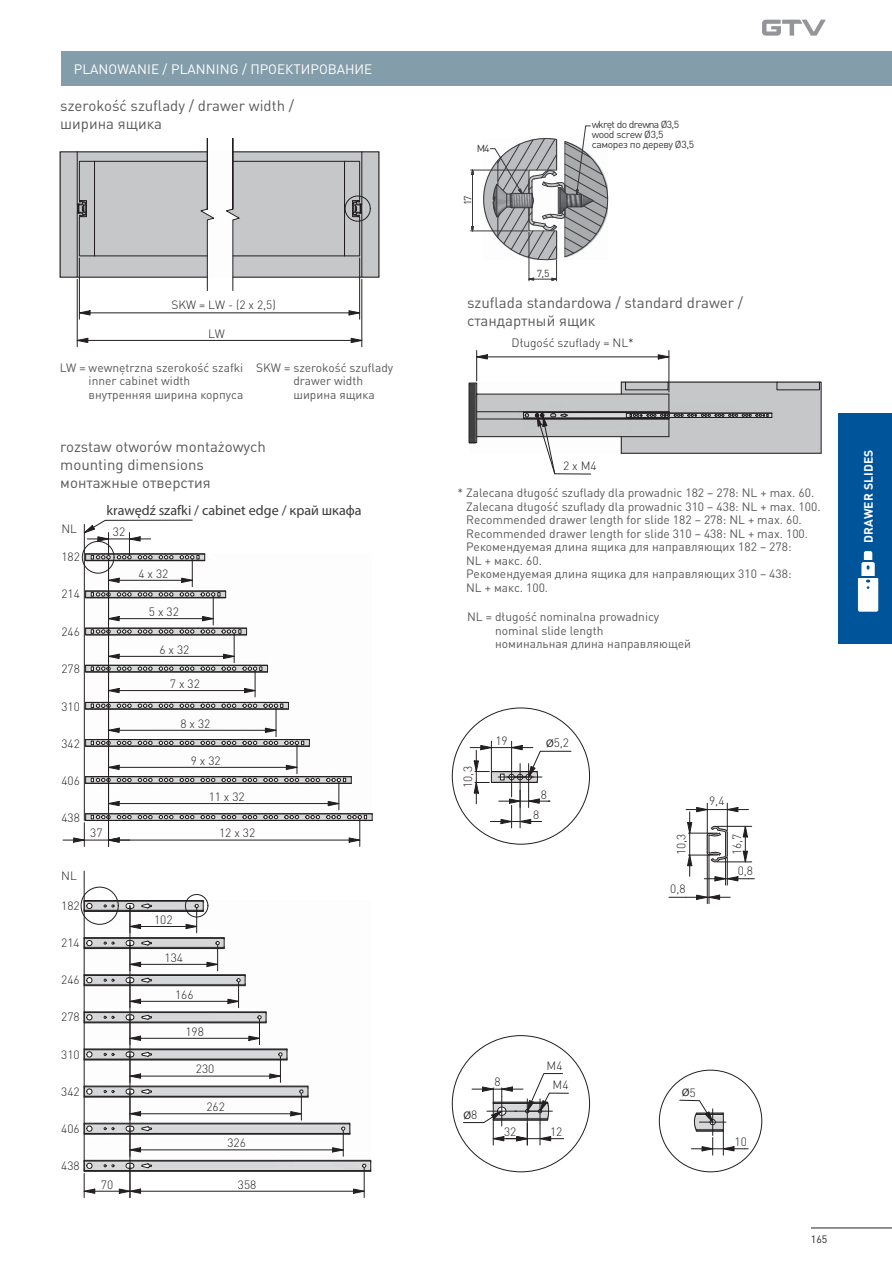
<style>
.page{position:relative;width:892px;height:1267px;background:#fff}
.page>*{position:absolute;margin:0;border:0;box-sizing:border-box;transform-origin:0 0}
.t1{font:15px/18px "DIN Pro";color:#58595b}
.t2{font:14.1px "Myriad Pro";color:#3a393b}
.t3{font:13.5px "DIN Pro";letter-spacing:.005em;color:#fff}
.t4{font:12px/13.5px "DIN Pro";color:#58595b}
.t5{font:700 12px "DIN Pro";letter-spacing:.01em;color:#fff}
.t6{font:300 12px "DIN Pro";color:#231f20}
.t7{font:300 11.85px/19.5px "DIN Pro";letter-spacing:-.005em;color:#231f20;text-align:center}
.t8{font:11.1px "Myriad Pro";color:#231f20}
.t9{font:10.5px "DIN Pro";color:#231f20}
.t10{font:10.35px "DIN Pro";color:#3a393b}
.t11{font:10.05px/9.6px "DIN Pro";letter-spacing:-.04em;color:#3a393b}
.s1{font-family:"Myriad Pro";font-weight:400;font-size:11.1px}
.s2{font-family:"DIN Pro";font-weight:300;font-size:11.85px}
</style>
<div class="page">
<div style="left:838px;top:413px;width:54px;height:230px;background:#00549a"></div>
<hr style="left:811px;top:1226px;width:81px;height:2px;background:#6d6e70">
<svg style="left:762px;top:20px;width:64px;height:16px"></svg>
<div style="left:858px;top:577px;width:20px;height:34px;background:#fff;border-radius:2px"></div>
<div style="left:861px;top:562px;width:14px;height:34px;background:#fff;border-radius:2px"></div>
<div style="left:864px;top:551px;width:8px;height:34px;background:#fff;border-radius:2px"></div>
<svg style="left:857px;top:576px;width:22px;height:12px"></svg>
<hr style="left:856px;top:560px;width:24px;height:2px;background:#005397">
<div style="left:61px;top:52px;width:831px;height:34px;background:#849daa"></div>
<svg style="left:471px;top:126px;width:137px;height:155px"></svg>
<hr style="left:529px;top:232px;width:1px;height:49px;background:#3a393b">
<svg style="left:470px;top:741px;width:101px;height:86px"></svg>
<svg style="left:463px;top:1073px;width:106px;height:71px"></svg>
<hr style="left:709px;top:854px;width:1px;height:49px;background:#231f20">
<hr style="left:707px;top:854px;width:1px;height:49px;background:#231f20">
<svg style="left:669px;top:894px;width:61px;height:5px"></svg>
<svg style="left:686px;top:803px;width:68px;height:81px"></svg>
<svg style="left:63px;top:519px;width:310px;height:327px"></svg>
<div style="left:81px;top:886px;width:37px;height:38px;border:1px solid #231f20;border-radius:50%"></div>
<div style="left:185px;top:894px;width:23px;height:23px;border:1px solid #231f20;border-radius:50%"></div>
<hr style="left:84px;top:870px;width:1px;height:300px;background:#231f20">
<svg style="left:82px;top:900px;width:289px;height:297px"></svg>
<svg style="left:60px;top:138px;width:319px;height:153px"></svg>
<div style="left:345px;top:196px;width:25px;height:25px;border:1px solid #231f20;border-radius:50%"></div>
<svg style="left:78px;top:310px;width:13px;height:5px"></svg>
<svg style="left:348px;top:310px;width:13px;height:5px"></svg>
<hr style="left:90px;top:312px;width:259px;height:1px;background:#231f20">
<hr style="left:79px;top:258px;width:1px;height:61px;background:#231f20">
<hr style="left:359px;top:258px;width:1px;height:61px;background:#231f20">
<svg style="left:76px;top:338px;width:12px;height:5px"></svg>
<svg style="left:351px;top:338px;width:12px;height:5px"></svg>
<hr style="left:88px;top:340px;width:263px;height:1px;background:#231f20">
<hr style="left:77px;top:279px;width:1px;height:68px;background:#231f20">
<hr style="left:361px;top:279px;width:1px;height:68px;background:#231f20">
<svg style="left:658px;top:354px;width:11px;height:5px"></svg>
<svg style="left:477px;top:354px;width:11px;height:5px"></svg>
<hr style="left:487px;top:356px;width:171px;height:1px;background:#231f20">
<hr style="left:476px;top:350px;width:1px;height:31px;background:#231f20">
<hr style="left:669px;top:350px;width:1px;height:42px;background:#231f20">
<svg style="left:469px;top:381px;width:352px;height:93px"></svg>
<svg style="left:679px;top:1099px;width:69px;height:55px"></svg>
<p class="t3" style="left:74px;top:64px;width:300px">PLANOWANIE / PLANNING / ПРОЕКТИРОВАНИЕ</p>
<p class="t1" style="left:60px;top:99px;width:235px">szerokość szuflady / drawer width / ширина ящика</p>
<p class="t7" style="left:171px;top:296px;width:106px">SKW = LW - (2 x 2,5)</p>
<p class="t7" style="left:208px;top:325px;width:18px">LW</p>
<p class="t4" style="left:89px;top:362px;width:156px;text-indent:-29px">LW = wewnętrzna szerokość szafki inner cabinet width внутренняя ширина корпуса</p>
<p class="t4" style="left:293px;top:362px;width:101px;text-indent:-37px">SKW = szerokość szuflady drawer width ширина ящика</p>
<p class="t1" style="left:60px;top:439px;width:207px">rozstaw otworów montażowych mounting dimensions монтажные отверстия</p>
<p class="t7" style="left:61px;top:520px;width:17px">NL</p>
<p class="t7" style="left:61px;top:548px;width:20px">182</p>
<p class="t7" style="left:61px;top:586px;width:20px">214</p>
<p class="t7" style="left:61px;top:623px;width:20px">246</p>
<p class="t7" style="left:61px;top:660px;width:20px">278</p>
<p class="t7" style="left:61px;top:698px;width:20px">310</p>
<p class="t7" style="left:61px;top:735px;width:20px">342</p>
<p class="t7" style="left:61px;top:772px;width:20px">406</p>
<p class="t7" style="left:61px;top:809px;width:20px">438</p>
<p class="t2" style="left:106px;top:504px;width:257px">krawędź szafki / cabinet edge / край шкафа</p>
<p class="t7" style="left:113px;top:523px;width:14px">32</p>
<p class="t7" style="left:138px;top:565px;width:32px">4 x 32</p>
<p class="t7" style="left:149px;top:603px;width:32px">5 x 32</p>
<p class="t7" style="left:159px;top:641px;width:32px">6 x 32</p>
<p class="t7" style="left:170px;top:675px;width:32px">7 x 32</p>
<p class="t7" style="left:180px;top:715px;width:32px">8 x 32</p>
<p class="t7" style="left:191px;top:752px;width:32px">9 x 32</p>
<p class="t7" style="left:209px;top:788px;width:38px">11 x 32</p>
<p class="t7" style="left:90px;top:824px;width:14px">37</p>
<p class="t7" style="left:219px;top:824px;width:38px">12 x 32</p>
<p class="t7" style="left:61px;top:866px;width:17px">NL</p>
<p class="t7" style="left:61px;top:897px;width:20px">182</p>
<p class="t7" style="left:61px;top:934px;width:20px">214</p>
<p class="t7" style="left:61px;top:971px;width:20px">246</p>
<p class="t7" style="left:61px;top:1008px;width:20px">278</p>
<p class="t7" style="left:61px;top:1045px;width:20px">310</p>
<p class="t7" style="left:61px;top:1083px;width:20px">342</p>
<p class="t7" style="left:61px;top:1120px;width:20px">406</p>
<p class="t7" style="left:61px;top:1157px;width:20px">438</p>
<p class="t7" style="left:154px;top:911px;width:20px">102</p>
<p class="t7" style="left:165px;top:949px;width:20px">134</p>
<p class="t7" style="left:175px;top:986px;width:20px">166</p>
<p class="t7" style="left:185px;top:1022px;width:20px">198</p>
<p class="t7" style="left:196px;top:1060px;width:20px">230</p>
<p class="t7" style="left:206px;top:1098px;width:20px">262</p>
<p class="t7" style="left:227px;top:1134px;width:20px">326</p>
<p class="t7" style="left:101px;top:1175px;width:14px">70</p>
<p class="t7" style="left:238px;top:1175px;width:20px">358</p>
<p class="t11" style="left:477px;top:144px;width:14px">M4</p>
<p class="t10" style="left:464px;top:205px;width:11px;rotate:-90deg">71</p>
<p class="t11" style="left:592px;top:121px;width:104px">wkręt do drewna Ø3,5 wood screw Ø3,5 саморез по дереву Ø3,5</p>
<p class="t11" style="left:537px;top:269px;width:14px">7,5</p>
<p class="t1" style="left:467px;top:295px;width:277px">szuflada standardowa / standard drawer / стандартный ящик</p>
<p class="t7" style="left:511px;top:334px;width:124px">Długość szuflady = NL*</p>
<p class="t7" style="left:563px;top:457px;width:35px">2 x M4</p>
<p class="t4" style="left:466px;top:487px;width:356px;text-indent:-9px">* Zalecana długość szuflady dla prowadnic 182 – 278: NL + max. 60.<br>Zalecana długość szuflady dla prowadnic 310 – 438: NL + max. 100.<br>Recommended drawer length for slide 182 – 278: NL + max. 60.<br>Recommended drawer length for slide 310 – 438: NL + max. 100.<br>Рекомендуемая длина ящика для направляющих 182 – 278:<br>NL + макс. 60.<br>Рекомендуемая длина ящика для направляющих 310 – 438:<br>NL + макс. 100.</p>
<p class="t4" style="left:495px;top:611px;width:197px;text-indent:-28px">NL = długość nominalna prowadnicy nominal slide length<br>номинальная длина направляющей</p>
<p class="t6" style="left:464px;top:787px;width:23px;rotate:-90deg">10,3</p>
<p class="t7" style="left:495px;top:732px;width:14px">19</p>
<p class="t7" style="left:546px;top:734px;width:25px"><span class="s1">Ø</span>5,2</p>
<p class="t7" style="left:541px;top:785px;width:8px">8</p>
<p class="t7" style="left:533px;top:806px;width:8px">8</p>
<p class="t6" style="left:677px;top:854px;width:23px;rotate:-90deg">10,3</p>
<p class="t7" style="left:670px;top:880px;width:17px">0,8</p>
<p class="t7" style="left:709px;top:792px;width:17px">9,4</p>
<p class="t6" style="left:733px;top:854px;width:23px;rotate:-90deg">16,7</p>
<p class="t7" style="left:738px;top:861px;width:17px">0,8</p>
<p class="t5" style="left:864px;top:542px;width:94px;rotate:-90deg">DRAWER SLIDES</p>
<p class="t8" style="left:463px;top:1110px;width:15px">Ø<span class="s2">8</span></p>
<p class="t7" style="left:494px;top:1073px;width:8px">8</p>
<p class="t7" style="left:547px;top:1056px;width:23px">M4<br>M4</p>
<p class="t7" style="left:504px;top:1123px;width:14px">32</p>
<p class="t7" style="left:550px;top:1123px;width:14px">12</p>
<p class="t7" style="left:735px;top:1133px;width:14px">10</p>
<p class="t9" style="left:811px;top:1234px;width:18px">165</p>
</div>
